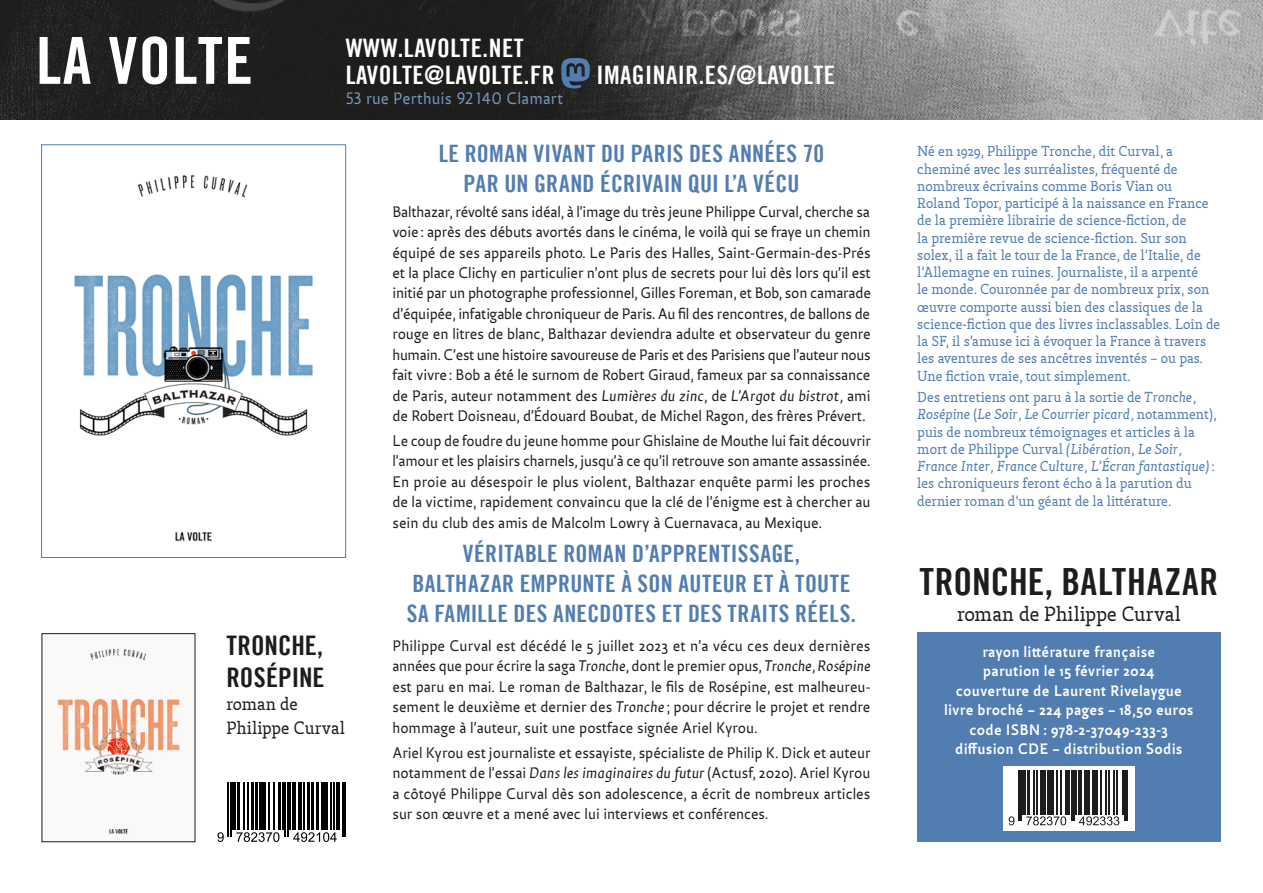
<style>
.page{position:relative;width:1263px;height:893px;background:#fff}
.page>*{position:absolute;margin:0;border:0;box-sizing:border-box;transform-origin:0 0}
.t1{font:64.8px "Trade Gothic LT Bold Cond Twenty";letter-spacing:.02em;color:#fff}
.t2{font:37.5px "Trade Gothic LT Bold Cond Twenty";letter-spacing:.015em;color:#1d1d1b}
.t3{font:27px/32.4px "Trade Gothic LT Bold Cond Twenty";color:#1d1d1b}
.t4{font:25.5px/27px "Trade Gothic LT Bold Cond Twenty";letter-spacing:.02em;color:#fff}
.t5{font:24px/30px "Trade Gothic LT Bold Cond Twenty";letter-spacing:.02em;color:#517db1;text-align:center}
.t6{font:22.5px "La Volte Slab";color:#1d1d1b}
.t7{font:19.5px/23.4px "La Volte Slab";color:#1d1d1b}
.t8{font:18px "La Volte Sans";letter-spacing:.01em;color:#7698c1}
.t9{font:16.65px/20.4px "La Volte Sans";color:#1d1d1b;text-align:justify}
.t10{font:700 16.5px/19.5px "La Volte Sans";letter-spacing:.01em;color:#fff;text-align:center}
.t11{font:16.5px "La Volte Sans";color:#1d1d1b}
.t12{font:15.75px/17.2px "La Volte Slab";color:#517db1}
.s1{font-style:italic}
</style>
<div class="page">
<div style="left:917px;top:633px;width:303px;height:209px;background:#517db1"></div>
<img style="left:0;top:0;width:1263px;height:119px">
<svg style="left:561px;top:58px;width:29px;height:30px"></svg>
<img style="left:74px;top:175px;width:239px;height:367px">
<div style="left:41px;top:145px;width:305px;height:413px;border:1px solid #517db1"></div>
<img style="left:57px;top:648px;width:123px;height:186px">
<hr style="left:227px;top:782px;width:2px;height:54px;background:#000">
<hr style="left:230px;top:782px;width:1px;height:54px;background:#000">
<hr style="left:232px;top:782px;width:4px;height:48px;background:#000">
<hr style="left:237px;top:782px;width:3px;height:48px;background:#000">
<hr style="left:244px;top:782px;width:1px;height:48px;background:#000">
<hr style="left:247px;top:782px;width:2px;height:48px;background:#000">
<hr style="left:251px;top:782px;width:3px;height:48px;background:#000">
<hr style="left:255px;top:782px;width:2px;height:48px;background:#000">
<div style="left:259px;top:782px;width:5px;height:48px;background:#000"></div>
<hr style="left:265px;top:782px;width:1px;height:48px;background:#000">
<hr style="left:269px;top:782px;width:1px;height:48px;background:#000">
<hr style="left:274px;top:782px;width:1px;height:48px;background:#000">
<hr style="left:278px;top:782px;width:3px;height:48px;background:#000">
<hr style="left:282px;top:782px;width:1px;height:48px;background:#000">
<hr style="left:285px;top:782px;width:1px;height:54px;background:#000">
<hr style="left:287px;top:782px;width:1px;height:54px;background:#000">
<hr style="left:290px;top:782px;width:1px;height:48px;background:#000">
<hr style="left:292px;top:782px;width:4px;height:48px;background:#000">
<hr style="left:298px;top:782px;width:4px;height:48px;background:#000">
<hr style="left:303px;top:782px;width:2px;height:48px;background:#000">
<hr style="left:307px;top:782px;width:3px;height:48px;background:#000">
<hr style="left:311px;top:782px;width:2px;height:48px;background:#000">
<hr style="left:316px;top:782px;width:2px;height:48px;background:#000">
<hr style="left:321px;top:782px;width:2px;height:48px;background:#000">
<hr style="left:324px;top:782px;width:4px;height:48px;background:#000">
<hr style="left:331px;top:782px;width:1px;height:48px;background:#000">
<hr style="left:333px;top:782px;width:1px;height:48px;background:#000">
<hr style="left:336px;top:782px;width:3px;height:48px;background:#000">
<hr style="left:342px;top:782px;width:1px;height:54px;background:#000">
<hr style="left:344px;top:782px;width:2px;height:54px;background:#000">
<svg style="left:217px;top:832px;width:7px;height:10px"></svg>
<svg style="left:236px;top:832px;width:43px;height:10px"></svg>
<svg style="left:293px;top:832px;width:44px;height:10px"></svg>
<svg style="left:1003px;top:766px;width:132px;height:64px;background:#cdcdcd"></svg>
<hr style="left:1018px;top:770px;width:1px;height:50px;background:#1d1d1b">
<hr style="left:1020px;top:770px;width:1px;height:50px;background:#1d1d1b">
<hr style="left:1022px;top:770px;width:4px;height:44px;background:#1d1d1b">
<hr style="left:1027px;top:770px;width:2px;height:44px;background:#1d1d1b">
<hr style="left:1033px;top:770px;width:1px;height:44px;background:#1d1d1b">
<hr style="left:1036px;top:770px;width:1px;height:44px;background:#1d1d1b">
<hr style="left:1040px;top:770px;width:2px;height:44px;background:#1d1d1b">
<hr style="left:1043px;top:770px;width:3px;height:44px;background:#1d1d1b">
<hr style="left:1047px;top:770px;width:4px;height:44px;background:#1d1d1b">
<hr style="left:1052px;top:770px;width:2px;height:44px;background:#1d1d1b">
<hr style="left:1056px;top:770px;width:1px;height:44px;background:#1d1d1b">
<hr style="left:1061px;top:770px;width:1px;height:44px;background:#1d1d1b">
<hr style="left:1065px;top:770px;width:3px;height:44px;background:#1d1d1b">
<hr style="left:1069px;top:770px;width:1px;height:44px;background:#1d1d1b">
<hr style="left:1071px;top:770px;width:1px;height:50px;background:#1d1d1b">
<hr style="left:1073px;top:770px;width:1px;height:50px;background:#1d1d1b">
<hr style="left:1076px;top:770px;width:1px;height:44px;background:#1d1d1b">
<hr style="left:1078px;top:770px;width:3px;height:44px;background:#1d1d1b">
<hr style="left:1084px;top:770px;width:3px;height:44px;background:#1d1d1b">
<hr style="left:1088px;top:770px;width:1px;height:44px;background:#1d1d1b">
<hr style="left:1092px;top:770px;width:2px;height:44px;background:#1d1d1b">
<hr style="left:1095px;top:770px;width:3px;height:44px;background:#1d1d1b">
<hr style="left:1100px;top:770px;width:1px;height:44px;background:#1d1d1b">
<hr style="left:1106px;top:770px;width:1px;height:44px;background:#1d1d1b">
<hr style="left:1108px;top:770px;width:1px;height:44px;background:#1d1d1b">
<hr style="left:1114px;top:770px;width:1px;height:44px;background:#1d1d1b">
<hr style="left:1116px;top:770px;width:1px;height:44px;background:#1d1d1b">
<hr style="left:1122px;top:770px;width:1px;height:44px;background:#1d1d1b">
<hr style="left:1124px;top:770px;width:1px;height:50px;background:#1d1d1b">
<hr style="left:1126px;top:770px;width:2px;height:50px;background:#1d1d1b">
<svg style="left:1009px;top:816px;width:5px;height:9px"></svg>
<svg style="left:1026px;top:816px;width:40px;height:9px"></svg>
<svg style="left:1079px;top:816px;width:40px;height:9px"></svg>
<h1 class="t1" style="left:36px;top:21px;width:218px">LA VOLTE</h1>
<h3 class="t4" style="left:346px;top:34px;width:210px">WWW.LAVOLTE.NET<br>LAVOLTE@LAVOLTE.FR</h3>
<p class="t8" style="left:346px;top:88px;width:219px">53 rue Perthuis 92 140 Clamart</p>
<h3 class="t4" style="left:596px;top:61px;width:240px">IMAGINAIR.ES/@LAVOLTE</h3>
<h3 class="t3" style="left:226px;top:628px;width:100px">TRONCHE,<br>ROSÉPINE</h3>
<p class="t7" style="left:226px;top:692px;width:120px">roman de<br>Philippe Curval</p>
<h3 class="t5" style="left:439px;top:138px;width:387px">LE ROMAN VIVANT DU PARIS DES ANNÉES 70<br>PAR UN GRAND ÉCRIVAIN QUI L’A VÉCU</h3>
<p class="t9" style="left:392px;top:201px;width:480px">Balthazar, révolté sans idéal, à l’image du très jeune Philippe Curval, cherche sa voie: après des débuts avortés dans le cinéma, le voilà qui se fraye un chemin équipé de ses appareils photo. Le Paris des Halles, Saint-Germain-des-Prés et la place Clichy en particulier n’ont plus de secrets pour lui dès lors qu’il est initié par un photographe professionnel, Gilles Foreman, et Bob, son camarade d’équipée, infatigable chroniqueur de Paris. Au fil des rencontres, de ballons de rouge en litres de blanc, Balthazar deviendra adulte et observateur du genre humain. C’est une histoire savoureuse de Paris et des Parisiens que l’auteur nous fait vivre: Bob a été le surnom de Robert Giraud, fameux par sa connaissance de Paris, auteur notamment des <span class="s1">Lumières du zinc</span>, de <span class="s1">L’Argot du bistrot,</span> ami de Robert Doisneau, d’Édouard Boubat, de Michel Ragon, des frères Prévert.</p>
<p class="t9" style="left:392px;top:431px;width:480px">Le coup de foudre du jeune homme pour Ghislaine de Mouthe lui fait découvrir l’amour et les plaisirs charnels, jusqu’à ce qu’il retrouve son amante assassinée.<br>En proie au désespoir le plus violent, Balthazar enquête parmi les proches de la victime, rapidement convaincu que la clé de l’énigme est à chercher au sein du club des amis de Malcolm Lowry à Cuernavaca, au Mexique.</p>
<h3 class="t5" style="left:407px;top:538px;width:451px">VÉRITABLE ROMAN D’APPRENTISSAGE,<br>BALTHAZAR EMPRUNTE À SON AUTEUR ET À TOUTE<br>SA FAMILLE DES ANECDOTES ET DES TRAITS RÉELS.</h3>
<p class="t9" style="left:392px;top:636px;width:480px">Philippe Curval est décédé le 5 juillet 2023 et n’a vécu ces deux dernières années que pour écrire la saga <span class="s1">Tronche</span>, dont le premier opus, <span class="s1">Tronche, Rosépine </span>est paru en mai. Le roman de Balthazar, le fils de Rosépine, est malheureu&shy;sement le deuxième et dernier des <span class="s1">Tronche</span>; pour décrire le projet et rendre hommage à l’auteur, suit une postface signée Ariel Kyrou.</p>
<p class="t9" style="left:392px;top:742px;width:480px">Ariel Kyrou est journaliste et essayiste, spécialiste de Philip K. Dick et auteur notamment de l’essai <span class="s1">Dans les imaginaires du futur</span> (Actusf, 2020). Ariel Kyrou a côtoyé Philippe Curval dès son adolescence, a écrit de nombreux articles</p>
<p class="t11" style="left:392px;top:804px;width:377px">sur son œuvre et a mené avec lui interviews et conférences.</p>
<p class="t12" style="left:917px;top:143px;width:305px">Né en 1929, Philippe Tronche, dit Curval, a cheminé avec les surréalistes, fréquenté de nombreux écrivains comme Boris Vian ou<br>Roland Topor, participé à la naissance en France de la première librairie de science-fiction, de<br>la première revue de science-fiction. Sur son solex, il a fait le tour de la France, de l’Italie, de l’Allemagne en ruines. Journaliste, il a arpenté<br>le monde. Couronnée par de nombreux prix, son œuvre comporte aussi bien des classiques de la science-fiction que des livres inclassables. Loin de la SF, il s’amuse ici à évoquer la France à travers les aventures de ses ancêtres inventés – ou pas.<br>Une fiction vraie, tout simplement.</p>
<p class="t12" style="left:917px;top:389px;width:301px">Des entretiens ont paru à la sortie de <span class="s1">Tronche, Rosépine</span> (<span class="s1">Le Soir, Le Courrier picard,</span> notamment), puis de nombreux témoignages et articles à la mort de Philippe Curval <span class="s1">(Libération, Le Soir, France Inter, France Culture, L’Écran fantastique)</span>: les chroniqueurs feront écho à la parution du dernier roman d’un géant de la littérature.</p>
<h2 class="t2" style="left:919px;top:559px;width:300px">TRONCHE, BALTHAZAR</h2>
<h3 class="t6" style="left:957px;top:601px;width:225px">roman de Philippe Curval</h3>
<p class="t10" style="left:944px;top:642px;width:251px">rayon littérature française<br>parution le 15 février 2024<br>couverture de Laurent Rivelaygue livre broché – 224 pages – 18,50 euros code ISBN : 978-2-37049-233-3 diffusion CDE – distribution Sodis</p>
</div>
